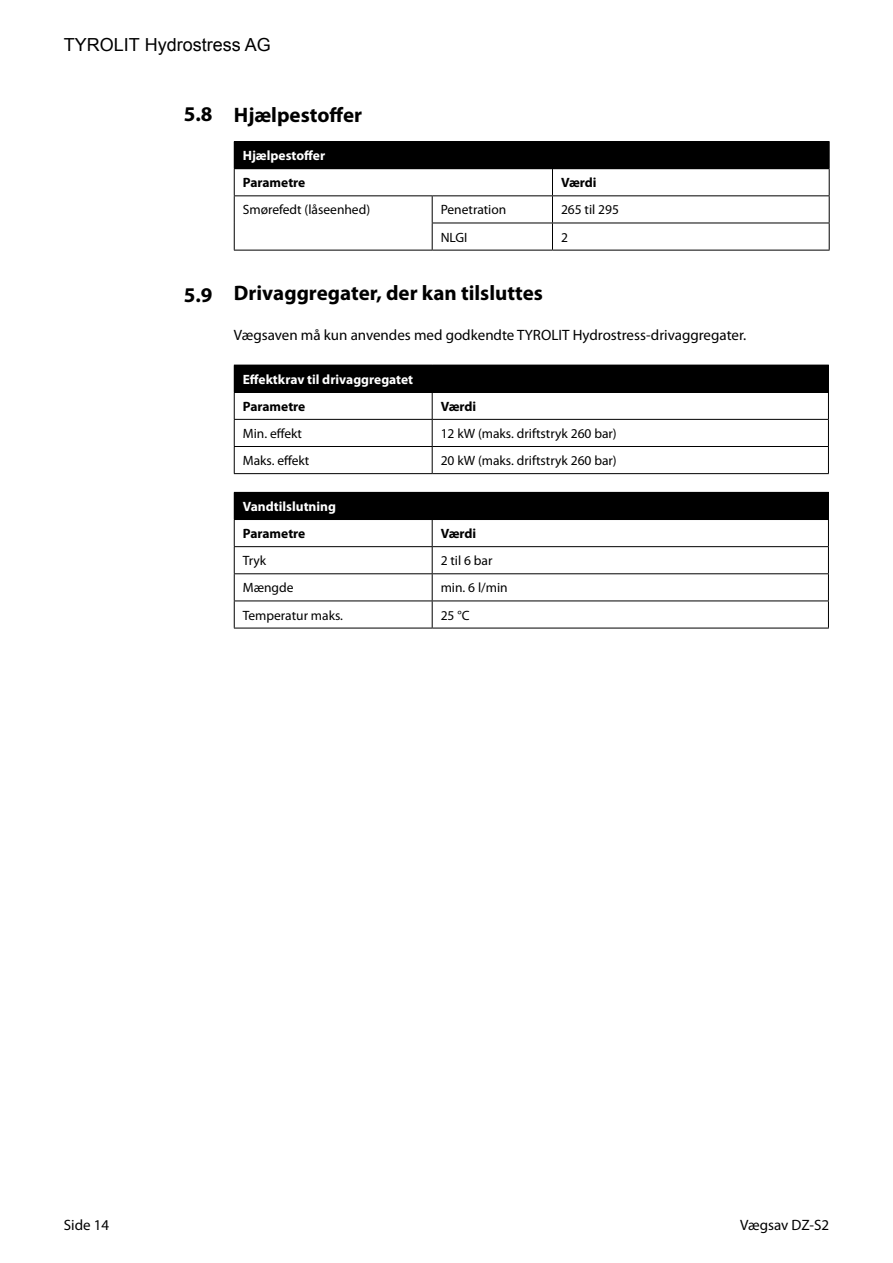
<style>
.page{position:relative;width:893px;height:1263px;background:#fff}
.page>*{position:absolute;margin:0;border:0;box-sizing:border-box;transform-origin:0 0}
.t1{font:700 21px "Myriad Pro";color:#000}
.t2{font:18px "Arial";color:#000}
.t3{font:15px "Myriad Pro";color:#000}
.t4{font:13.5px "Myriad Pro";color:#000}
.t5{font:700 13.5px "Myriad Pro";color:#fff}
.t6{font:700 13.5px "Myriad Pro";color:#000}
</style>
<div class="page">
<div style="left:234px;top:142px;width:595px;height:27px;background:#000"></div>
<hr style="left:234px;top:141px;width:198px;height:1px;background:#000">
<hr style="left:432px;top:141px;width:120px;height:1px;background:#000">
<hr style="left:552px;top:141px;width:278px;height:1px;background:#000">
<hr style="left:234px;top:195px;width:198px;height:1px;background:#000">
<hr style="left:432px;top:195px;width:120px;height:1px;background:#000">
<hr style="left:552px;top:195px;width:278px;height:1px;background:#000">
<svg style="left:234px;top:169px;width:1px;height:81px"></svg>
<hr style="left:432px;top:223px;width:120px;height:1px;background:#000">
<svg style="left:432px;top:196px;width:1px;height:54px"></svg>
<hr style="left:552px;top:223px;width:278px;height:1px;background:#000">
<svg style="left:552px;top:169px;width:1px;height:81px"></svg>
<svg style="left:829px;top:142px;width:1px;height:108px"></svg>
<hr style="left:234px;top:250px;width:198px;height:1px;background:#000">
<hr style="left:432px;top:250px;width:120px;height:1px;background:#000">
<hr style="left:552px;top:250px;width:278px;height:1px;background:#000">
<div style="left:234px;top:365px;width:594px;height:27px;background:#000"></div>
<hr style="left:234px;top:392px;width:198px;height:1px;background:#000">
<hr style="left:432px;top:392px;width:397px;height:1px;background:#000">
<hr style="left:234px;top:419px;width:198px;height:1px;background:#000">
<hr style="left:432px;top:419px;width:397px;height:1px;background:#000">
<hr style="left:234px;top:446px;width:198px;height:1px;background:#000">
<svg style="left:234px;top:393px;width:1px;height:80px"></svg>
<hr style="left:432px;top:446px;width:397px;height:1px;background:#000">
<svg style="left:432px;top:393px;width:1px;height:80px"></svg>
<svg style="left:828px;top:365px;width:1px;height:108px"></svg>
<hr style="left:234px;top:473px;width:198px;height:1px;background:#000">
<hr style="left:432px;top:473px;width:397px;height:1px;background:#000">
<div style="left:234px;top:492px;width:594px;height:27px;background:#000"></div>
<hr style="left:234px;top:519px;width:198px;height:1px;background:#000">
<hr style="left:432px;top:519px;width:397px;height:1px;background:#000">
<hr style="left:432px;top:492px;width:397px;height:1px;background:#000">
<hr style="left:234px;top:546px;width:198px;height:1px;background:#000">
<hr style="left:432px;top:546px;width:397px;height:1px;background:#000">
<hr style="left:234px;top:573px;width:198px;height:1px;background:#000">
<hr style="left:432px;top:573px;width:397px;height:1px;background:#000">
<hr style="left:234px;top:600px;width:198px;height:1px;background:#000">
<svg style="left:234px;top:520px;width:1px;height:108px"></svg>
<hr style="left:432px;top:600px;width:397px;height:1px;background:#000">
<svg style="left:432px;top:520px;width:1px;height:108px"></svg>
<svg style="left:828px;top:493px;width:1px;height:135px"></svg>
<hr style="left:234px;top:628px;width:198px;height:1px;background:#000">
<hr style="left:432px;top:628px;width:397px;height:1px;background:#000">
<h2 class="t2" style="left:64px;top:33px;width:209px">TYROLIT Hydrostress AG</h2>
<h1 class="t1" style="left:184px;top:102px;width:30px">5.8</h1>
<h1 class="t1" style="left:184px;top:283px;width:30px">5.9</h1>
<h1 class="t1" style="left:234px;top:103px;width:130px">Hjælpestoffer</h1>
<p class="t5" style="left:243px;top:148px;width:84px">Hjælpestoffer</p>
<p class="t6" style="left:243px;top:175px;width:64px">Parametre</p>
<p class="t6" style="left:561px;top:175px;width:37px">Værdi</p>
<p class="t4" style="left:243px;top:203px;width:129px">Smørefedt (låseenhed)</p>
<p class="t4" style="left:441px;top:203px;width:67px">Penetration</p>
<p class="t4" style="left:561px;top:203px;width:60px">265 til 295</p>
<p class="t4" style="left:441px;top:230px;width:28px">NLGI</p>
<p class="t4" style="left:561px;top:230px;width:8px">2</p>
<h1 class="t1" style="left:234px;top:281px;width:311px">Drivaggregater, der kan tilsluttes</h1>
<p class="t3" style="left:234px;top:327px;width:514px">Vægsaven må kun anvendes med godkendte TYROLIT Hydrostress-drivaggregater.</p>
<p class="t5" style="left:243px;top:372px;width:172px">Effektkrav til drivaggregatet</p>
<p class="t6" style="left:243px;top:399px;width:64px">Parametre</p>
<p class="t6" style="left:441px;top:399px;width:37px">Værdi</p>
<p class="t4" style="left:243px;top:426px;width:61px">Min. effekt</p>
<p class="t4" style="left:441px;top:426px;width:178px">12 kW (maks. driftstryk 260 bar)</p>
<p class="t4" style="left:243px;top:453px;width:68px">Maks. effekt</p>
<p class="t4" style="left:441px;top:453px;width:178px">20 kW (maks. driftstryk 260 bar)</p>
<p class="t5" style="left:243px;top:499px;width:95px">Vandtilslutning</p>
<p class="t6" style="left:243px;top:526px;width:64px">Parametre</p>
<p class="t6" style="left:441px;top:526px;width:37px">Værdi</p>
<p class="t4" style="left:243px;top:553px;width:25px">Tryk</p>
<p class="t4" style="left:441px;top:553px;width:53px">2 til 6 bar</p>
<p class="t4" style="left:243px;top:580px;width:52px">Mængde</p>
<p class="t4" style="left:441px;top:580px;width:69px">min. 6 l/min</p>
<p class="t4" style="left:243px;top:608px;width:102px">Temperatur maks.</p>
<p class="t4" style="left:441px;top:608px;width:30px">25 °C</p>
<p class="t3" style="left:64px;top:1216px;width:47px">Side 14</p>
<p class="t3" style="left:740px;top:1216px;width:90px">Vægsav DZ-S2</p>
</div>
